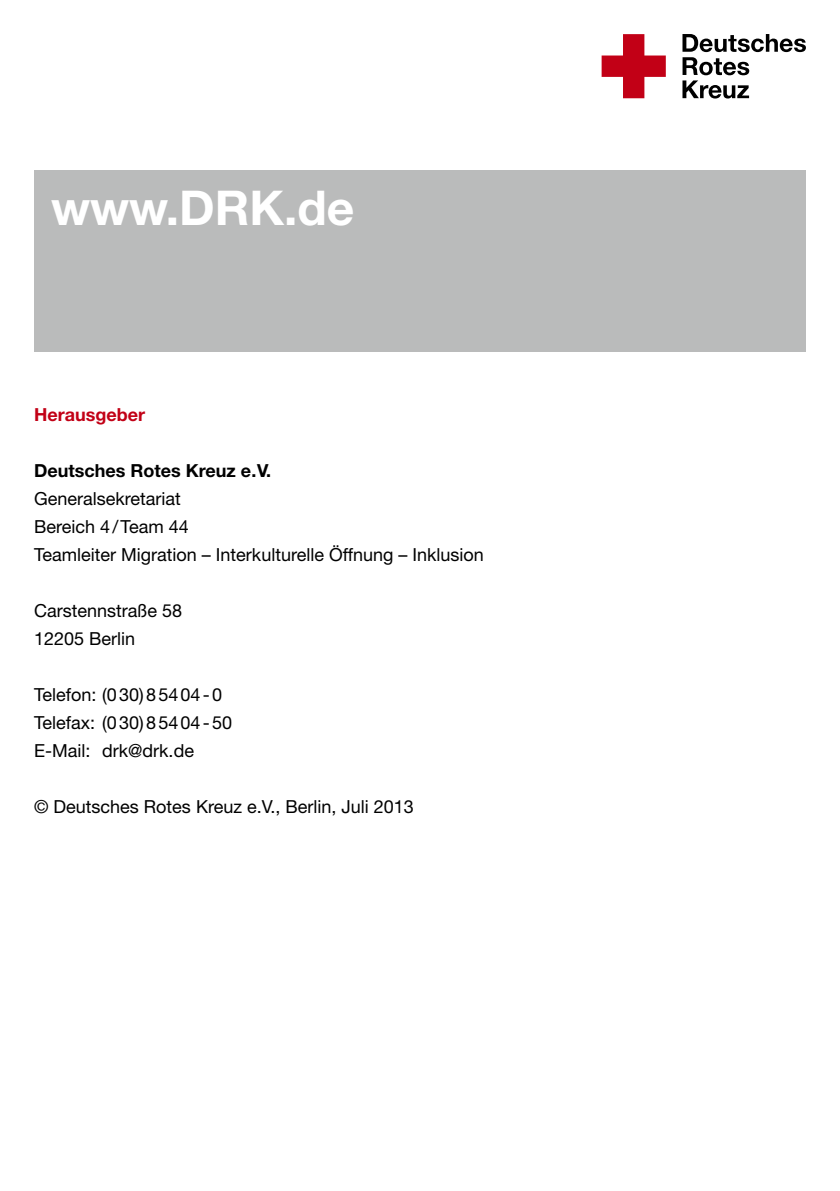
<style>
.page{position:relative;width:840px;height:1191px;background:#fff}
.page>*{position:absolute;margin:0;border:0;box-sizing:border-box;transform-origin:0 0}
._01_Headline_4__neg{font:700 48px "Helvetica Neue";color:#fff}
._02_Copy{font:18px/28px "Helvetica Neue";color:#000}
._03_Copy{font:18px "Helvetica Neue";color:#000}
._03_Copy-2{font:700 18px "Helvetica Neue";color:#c20016}
.s1{font-weight:700}
</style>
<div class="page">
<div style="left:34px;top:170px;width:771px;height:181px;background:#babbbb"></div>
<svg style="left:601px;top:34px;width:64px;height:64px"></svg>
<svg style="left:682px;top:34px;width:123px;height:64px"></svg>
<p class="_01_Headline_4__neg" style="left:51px;top:178px;width:305px">www.DRK.de</p>
<p class="_03_Copy-2" style="left:34px;top:404px;width:113px">Herausgeber</p>
<p class="_02_Copy" style="left:34px;top:456px;width:451px"><span class="s1">Deutsches Rotes Kreuz e.V.<br></span>Generalsekretariat<br>Bereich 4/Team 44<br>Teamleiter Migration – Interkulturelle Öffnung – Inklusion</p>
<p class="_02_Copy" style="left:34px;top:596px;width:150px">Carstennstraße 58<br>12205 Berlin</p>
<p class="_03_Copy" style="left:34px;top:684px;width:189px">Telefon: (030)85404-0</p>
<p class="_03_Copy" style="left:34px;top:712px;width:199px">Telefax: (030)85404-50</p>
<p class="_03_Copy" style="left:34px;top:740px;width:161px">E-Mail: drk@drk.de</p>
<p class="_03_Copy" style="left:34px;top:796px;width:381px">© Deutsches Rotes Kreuz e.V., Berlin, Juli 2013</p>
</div>
